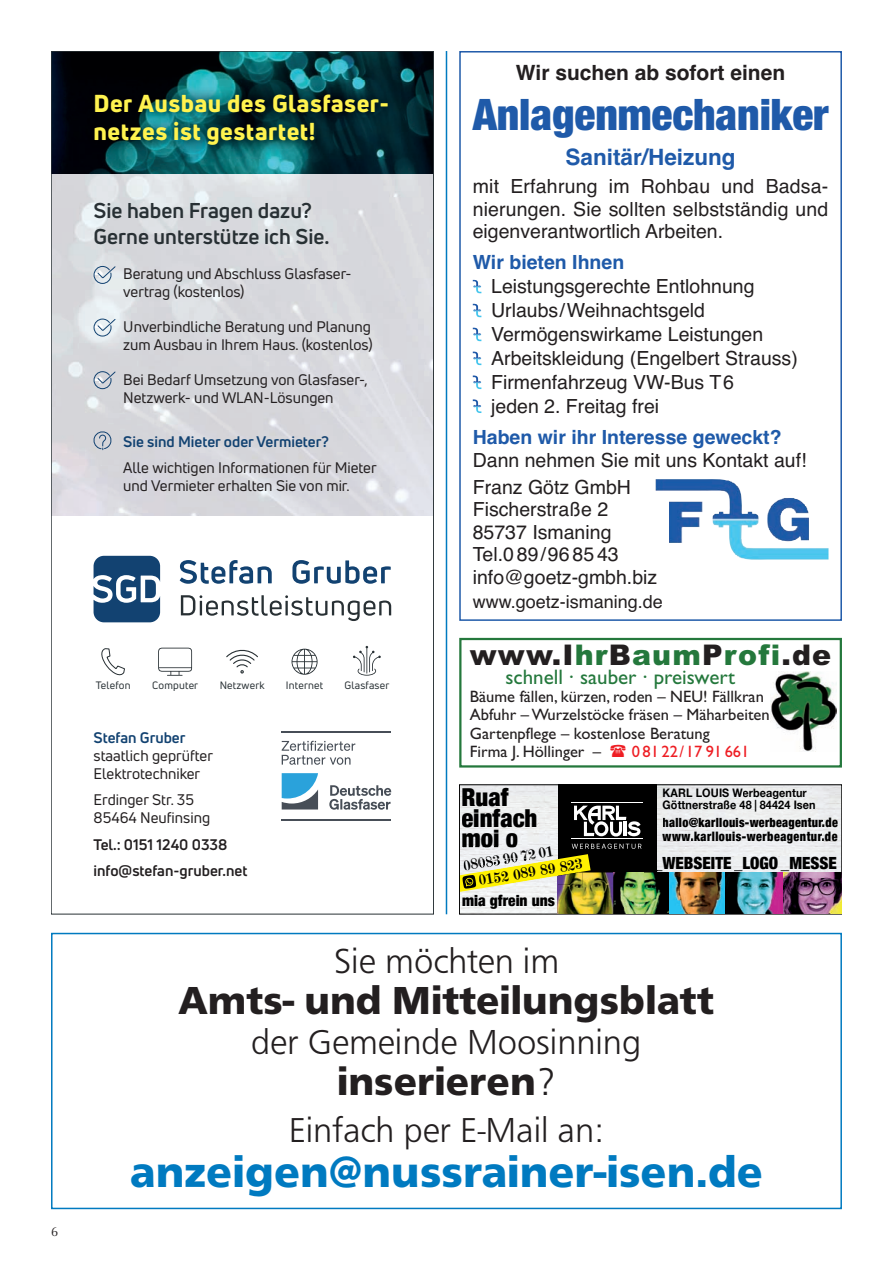
<style>
.page{position:relative;width:893px;height:1263px;background:#fff}
.page>*{position:absolute;margin:0;border:0;box-sizing:border-box;transform-origin:0 0}
.t1{font:700 45px "Front Page";color:#007ac0}
.t2{font:900 condensed 43.5px "Helvetica Neue";letter-spacing:-.005em;color:#1f5aa9}
.t3{font:700 40.5px "Front Page";color:#231f20}
.t4{font:300 36px "Front Page";color:#231f20}
.t5{font:900 28.5px "Arial";letter-spacing:.04em;color:#231f20}
.t6{font:900 condensed 24.75px/41px "Helvetica Neue";color:#000}
.t7{font:800 24px/28.8px "Uni Neue";letter-spacing:.02em;color:#fff34f}
.t8{font:700 22.5px "Helvetica";color:#1f5aa9}
.t9{font:700 21px/26.2px "Uni Neue";color:#283034}
.t10{font:21px "Gill Sans";color:#24783c}
.t11{font:700 21px "Helvetica";color:#231f20}
.t12{font:19.5px/22.5px "Helvetica";color:#231f20}
.t13{font:700 19.5px "Helvetica";color:#1f5aa9}
.t14{font:18px "Helvetica";color:#231f20}
.t15{font:900 condensed 16.8px "Helvetica Neue";color:#000}
.t16{font:16.5px/18.5px "Gill Sans";color:#231f20}
.t17{font:16.5px "Gill Sans";color:#ee1d23}
.t18{font:900 condensed 15.45px "Helvetica Neue";color:#000}
.t19{font:15px/18px "Uni Neue";color:#231f20}
.t20{font:700 15px "Uni Neue";color:#124271}
.t21{font:700 15px/26.5px "Uni Neue";color:#231f20}
.t22{font:700 14.85px/16.8px "Scotch Modern";color:#000}
.t23{font:900 condensed 13.05px/14px "Helvetica Neue";letter-spacing:.025em;color:#000;scale:.93 1}
.t24{font:12.75px "Optima";color:#231f20}
.t25{font:700 11.7px/11.7px "Helvetica Neue";letter-spacing:.01em;color:#000;scale:.93 1}
.t26{font:10.5px "Uni Neue";letter-spacing:.02em;color:#283034}
.s1{font-weight:900;color:#fff}
.s2{color:#24783c}
.s3{font-weight:300}
</style>
<div class="page">
<hr style="left:446px;top:51px;width:1px;height:863px;background:#007ac0">
<img style="left:53px;top:53px;width:379px;height:122px">
<svg style="left:292px;top:649px;width:26px;height:26px"></svg>
<svg style="left:101px;top:648px;width:24px;height:28px"></svg>
<svg style="left:158px;top:648px;width:34px;height:28px"></svg>
<svg style="left:226px;top:649px;width:32px;height:25px"></svg>
<svg style="left:353px;top:646px;width:28px;height:30px"></svg>
<svg style="left:93px;top:265px;width:23px;height:19px"></svg>
<svg style="left:93px;top:371px;width:23px;height:19px"></svg>
<svg style="left:93px;top:318px;width:23px;height:19px"></svg>
<svg style="left:282px;top:731px;width:109px;height:89px"></svg>
<svg style="left:92px;top:429px;width:21px;height:21px"></svg>
<svg style="left:94px;top:556px;width:66px;height:66px"></svg>
<svg style="left:180px;top:560px;width:92px;height:24px"></svg>
<svg style="left:292px;top:560px;width:99px;height:24px"></svg>
<svg style="left:181px;top:595px;width:210px;height:26px"></svg>
<img style="left:81px;top:80px;width:320px;height:79px">
<div style="left:459px;top:51px;width:383px;height:570px;border:2px solid #1f5aa9"></div>
<img style="left:656px;top:479px;width:172px;height:81px">
<img style="left:473px;top:280px;width:8px;height:14px">
<svg style="left:473px;top:304px;width:8px;height:13px"></svg>
<svg style="left:473px;top:328px;width:8px;height:13px"></svg>
<img style="left:473px;top:351px;width:8px;height:14px">
<img style="left:473px;top:375px;width:8px;height:14px">
<img style="left:473px;top:399px;width:8px;height:14px">
<div style="left:459px;top:638px;width:383px;height:129px;border:2px solid #24783c"></div>
<img style="left:771px;top:672px;width:66px;height:79px">
<div style="left:459px;top:784px;width:383px;height:130px;background:#000"></div>
<img style="left:461px;top:786px;width:96px;height:58px">
<img style="left:657px;top:786px;width:183px;height:86px">
<svg style="left:574px;top:806px;width:66px;height:30px"></svg>
<hr style="left:571px;top:802px;width:72px;height:1px;background:#fff">
<hr style="left:572px;top:838px;width:71px;height:1px;background:#fff">
<div style="left:459px;top:784px;width:383px;height:130px;border:1px solid #000"></div>
<img style="left:642px;top:872px;width:200px;height:42px">
<img style="left:463px;top:788px;width:46px;height:18px">
<img style="left:462px;top:829px;width:56px;height:15px">
<img style="left:462px;top:809px;width:75px;height:18px">
<img style="left:459px;top:844px;width:183px;height:70px">
<img style="left:663px;top:818px;width:159px;height:11px">
<img style="left:691px;top:832px;width:131px;height:12px">
<img style="left:663px;top:834px;width:27px;height:7px">
<img style="left:743px;top:789px;width:64px;height:10px">
<img style="left:663px;top:788px;width:80px;height:9px">
<img style="left:794px;top:801px;width:21px;height:8px">
<img style="left:740px;top:800px;width:50px;height:11px">
<img style="left:663px;top:800px;width:73px;height:9px">
<svg style="left:657px;top:872px;width:12px;height:5px"></svg>
<img style="left:781px;top:857px;width:55px;height:14px">
<img style="left:657px;top:857px;width:74px;height:14px">
<img style="left:734px;top:857px;width:44px;height:14px">
<svg style="left:822px;top:818px;width:15px;height:23px"></svg>
<div style="left:51px;top:933px;width:791px;height:276px;border:2px solid #007ac0"></div>
<p class="t24" style="left:51px;top:1227px;width:9px">6</p>
<p class="t7" style="left:94px;top:91px;width:297px">Der Ausbau des Glasfaser&shy;netzes ist gestartet!</p>
<p class="t9" style="left:94px;top:199px;width:237px">Sie haben Fragen dazu?<br>Gerne unterstütze ich Sie.</p>
<p class="t19" style="left:123px;top:266px;width:230px;text-indent:-30px"><span class="s1">→</span> Beratung und Abschluss Glasfaser&shy;vertrag (kostenlos)</p>
<p class="t19" style="left:94px;top:319px;width:281px;text-align:right"><span class="s1">→</span> Unverbindliche Beratung und Planung zum Ausbau in Ihrem Haus. (kostenlos)</p>
<p class="t19" style="left:94px;top:372px;width:276px;text-align:center"><span class="s1">→</span> Bei Bedarf Umsetzung von Glasfaser-,<br>Netzwerk- und WLAN-Lösungen</p>
<p class="t20" style="left:123px;top:436px;width:207px">Sie sind Mieter oder Vermieter?</p>
<p class="t19" style="left:123px;top:460px;width:255px">Alle wichtigen Informationen für Mieter und Vermieter erhalten Sie von mir.</p>
<p class="t26" style="left:96px;top:681px;width:36px">Telefon</p>
<p class="t26" style="left:152px;top:681px;width:48px">Computer</p>
<p class="t26" style="left:220px;top:681px;width:47px">Netzwerk</p>
<p class="t26" style="left:345px;top:681px;width:46px">Glasfaser</p>
<p class="t26" style="left:286px;top:681px;width:39px">Internet</p>
<p class="t20" style="left:94px;top:732px;width:93px">Stefan Gruber</p>
<p class="t19" style="left:94px;top:748px;width:121px">staatlich geprüfter<br>Elektrotechniker</p>
<p class="t19" style="left:94px;top:792px;width:118px">Erdinger Str. 35<br>85464 Neufinsing</p>
<p class="t21" style="left:94px;top:832px;width:155px">Tel.: 0151 1240 0338 info@stefan-gruber.net</p>
<p class="t11" style="left:516px;top:65px;width:271px">Wir suchen ab sofort einen</p>
<h2 class="t2" style="left:473px;top:90px;width:357px">Anlagenmechaniker</h2>
<p class="t8" style="left:566px;top:149px;width:172px">Sanitär/Heizung</p>
<p class="t12" style="left:473px;top:177px;width:357px;text-align:justify">mit Erfahrung im Rohbau und Badsa - nierungen. Sie sollten selbstständig und eigenverantwortlich Arbeiten.</p>
<p class="t13" style="left:473px;top:255px;width:153px">Wir bieten Ihnen</p>
<p class="t12" style="left:491px;top:276px;width:308px;line-height:24px">Leistungsgerechte Entlohnung<br>Urlaubs/Weihnachtsgeld<br>Vermögenswirkame Leistungen<br>Arbeitskleidung (Engelbert Strauss)<br>Firmenfahrzeug VW-Bus T6<br>jeden 2. Freitag frei</p>
<p class="t13" style="left:473px;top:430px;width:310px">Haben wir ihr Interesse geweckt?</p>
<p class="t12" style="left:473px;top:448px;width:335px;line-height:27px">Dann nehmen Sie mit uns Kontakt auf!<br>Franz Götz GmbH</p>
<p class="t12" style="left:473px;top:500px;width:186px">Fischerstraße 2<br>85737 Ismaning<br>Tel.0 89/96 85 43 info@goetz-gmbh.biz</p>
<p class="t14" style="left:473px;top:595px;width:192px">www.goetz-ismaning.de</p>
<h3 class="t5" style="left:470px;top:639px;width:363px">www.I<span class="s2">hr</span>B<span class="s2">aum</span>P<span class="s2">rofi</span>.de</h3>
<p class="t10" style="left:505px;top:669px;width:231px">schnell · sauber · preiswert</p>
<p class="t16" style="left:470px;top:689px;width:301px">Bäume fällen, kürzen, roden – NEU! Fällkran Abfuhr – Wurzelstöcke fräsen – Mäharbeiten Gartenpflege – kostenlose Beratung<br>Firma J. Höllinger –</p>
<p class="t17" style="left:632px;top:746px;width:119px">08122/17 91661</p>
<p class="t6" style="left:461px;top:777px;width:58px">Ruaf moi o</p>
<p class="t6" style="left:461px;top:797px;width:77px">einfach</p>
<p class="t22" style="left:475px;top:855px;width:107px;text-indent:-13px;rotate:-9deg">08083 90 72 01<br>0152 089 89 823</p>
<p class="t18" style="left:462px;top:891px;width:94px">mia gfrein uns</p>
<p class="t25" style="left:663px;top:787px;width:166px">KARL LOUIS Werbeagentur<br>Göttnerstraße 48 | 84424 Isen</p>
<p class="t23" style="left:663px;top:815px;width:190px">hallo@karllouis-werbeagentur.de www.karllouis-werbeagentur.de</p>
<p class="t15" style="left:654px;top:853px;width:184px">_WEBSEITE _LOGO _MESSE</p>
<h3 class="t4" style="left:334px;top:947px;width:227px">Sie möchten im</h3>
<h3 class="t3" style="left:179px;top:985px;width:537px">Amts- und Mitteilungsblatt</h3>
<h3 class="t4" style="left:251px;top:1028px;width:392px">der Gemeinde Moosinning</h3>
<h3 class="t3" style="left:337px;top:1066px;width:220px">inserieren<span class="s3">?</span></h3>
<h3 class="t4" style="left:289px;top:1116px;width:316px">Einfach per E-Mail an:</h3>
<h1 class="t1" style="left:130px;top:1155px;width:635px">anzeigen@nussrainer-isen.de</h1>
</div>
